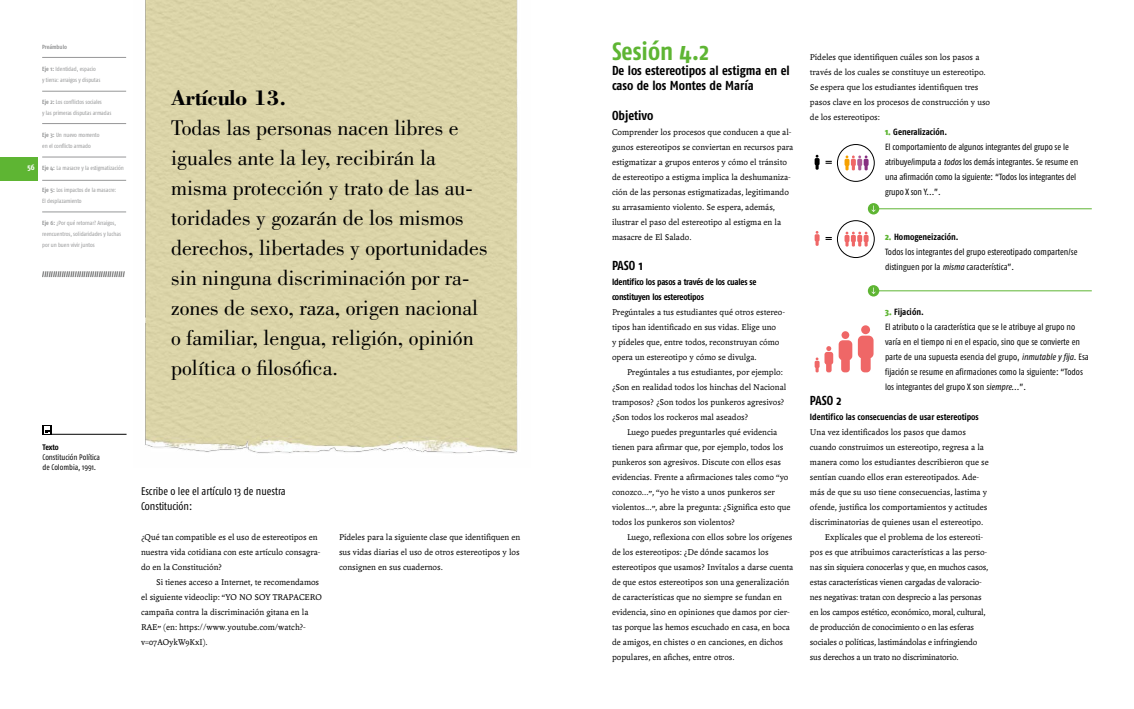
<style>
.page{position:relative;width:1134px;height:709px;background:#fff}
.page>*{position:absolute;margin:0;border:0;box-sizing:border-box;transform-origin:0 0}
.t1{font:700 25px "Fago Co";color:#5eb533}
.t2{font:22px/30px "Bodoni Std";color:#000}
.t3{font:700 22px "Bodoni Std";letter-spacing:-.02em;color:#000}
.t4{font:700 13px/15px "Fago Co";color:#000}
.t5{font:11px/15px "Fago Co";color:#000}
.t6{font:9px/15px "Andralis ND Os F";color:#000}
.t7{font:9px/15px "Fago Co";letter-spacing:-.005em;color:#000}
.t8{font:9px "Andralis ND Os F";letter-spacing:-.02em;color:#000}
.t9{font:700 9px/15px "Fago Co";letter-spacing:-.02em;color:#000}
.t10{font:700 9px "Fago Co";color:#000}
.t11{font:700 8px "Fago Co";color:#535454}
.t12{font:8px/10px "Fago Co";color:#000}
.t13{font:700 8px "Fago Co";letter-spacing:-.01em;color:#000}
.t14{font:700 8px "Fago Co";color:#fff}
.t15{font:6px/11px "Fago Co";color:#969798}
.t16{font:700 6px "Fago Co";color:#969798}
.s1{font-weight:700}
.s2{font-weight:900;color:#5eb533}
.s3{font-style:italic}
</style>
<div class="page">
<div style="left:145px;top:0;width:373px;height:454px;background:#dbd4a8"></div>
<hr style="left:42px;top:57px;width:84px;height:1px;background:#969798">
<hr style="left:42px;top:91px;width:84px;height:1px;background:#969798">
<hr style="left:42px;top:123px;width:84px;height:1px;background:#969798">
<hr style="left:42px;top:157px;width:84px;height:1px;background:#969798">
<hr style="left:42px;top:180px;width:84px;height:1px;background:#969798">
<hr style="left:42px;top:212px;width:84px;height:1px;background:#969798">
<div style="left:0;top:157px;width:38px;height:23px;background:#5eb533"></div>
<hr style="left:43px;top:434px;width:84px;height:1px;background:#000">
<svg style="left:43px;top:425px;width:9px;height:9px"></svg>
<svg style="left:45px;top:426px;width:5px;height:8px"></svg>
<svg style="left:815px;top:155px;width:4px;height:15px"></svg>
<svg style="left:815px;top:231px;width:4px;height:15px"></svg>
<svg style="left:815px;top:346px;width:18px;height:26px"></svg>
<svg style="left:839px;top:340px;width:13px;height:32px"></svg>
<div style="left:841px;top:331px;width:8px;height:8px;background:#ef6767;border-radius:50%"></div>
<svg style="left:858px;top:336px;width:15px;height:36px"></svg>
<div style="left:861px;top:325px;width:9px;height:9px;background:#ef6767;border-radius:50%"></div>
<svg style="left:844px;top:155px;width:24px;height:15px"></svg>
<svg style="left:844px;top:232px;width:24px;height:14px"></svg>
<svg style="left:825px;top:161px;width:7px;height:3px"></svg>
<svg style="left:825px;top:237px;width:7px;height:3px"></svg>
<div style="left:837px;top:144px;width:37px;height:38px;border:1px solid #000;border-radius:50%"></div>
<div style="left:837px;top:220px;width:37px;height:38px;border:1px solid #000;border-radius:50%"></div>
<hr style="left:873px;top:208px;width:219px;height:1px;background:#5eb533">
<div style="left:868px;top:203px;width:11px;height:11px;background:#5eb533;border-radius:50%"></div>
<svg style="left:872px;top:205px;width:3px;height:7px"></svg>
<hr style="left:873px;top:290px;width:219px;height:1px;background:#5eb533">
<div style="left:868px;top:285px;width:11px;height:11px;background:#5eb533;border-radius:50%"></div>
<svg style="left:872px;top:287px;width:3px;height:7px"></svg>
<p class="t16" style="left:42px;top:44px;width:26px">Preámbulo</p>
<p class="t15" style="left:42px;top:64px;width:60px"><span class="s1">Eje 1:</span> Identidad, espacio<br>y tierra: arraigos y disputas</p>
<p class="t15" style="left:42px;top:97px;width:71px"><span class="s1">Eje 2:</span> Los conflictos sociales<br>y las primeras disputas armadas</p>
<p class="t15" style="left:42px;top:130px;width:59px"><span class="s1">Eje 3:</span> Un nuevo momento en el conflicto armado</p>
<p class="t15" style="left:42px;top:163px;width:83px"><span class="s1">Eje 4:</span> La masacre y la estigmatización</p>
<p class="t15" style="left:42px;top:185px;width:76px"><span class="s1">Eje 5:</span> Los impactos de la masacre:<br>El desplazamiento</p>
<p class="t15" style="left:42px;top:218px;width:80px"><span class="s1">Eje 6:</span> ¿Por qué retornar? Arraigos, reencuentros, solidaridades y luchas por un buen vivir juntos</p>
<p class="t11" style="left:42px;top:270px;width:84px">//////////////////////////////////////</p>
<p class="t14" style="left:27px;top:162px;width:9px">56</p>
<h2 class="t3" style="left:171px;top:84px;width:117px">Artículo 13.</h2>
<p class="t2" style="left:171px;top:113px;width:318px">Todas las personas nacen libres e iguales ante la ley, recibirán la misma protección y trato de las au&shy;toridades y gozarán de los mismos derechos, libertades y oportunidades sin ninguna discriminación por ra&shy;zones de sexo, raza, origen nacional o familiar, lengua, religión, opinión política o filosófica.</p>
<p class="t13" style="left:43px;top:443px;width:18px">Texto</p>
<p class="t12" style="left:43px;top:452px;width:59px">Constitución Política de Colombia, 1991.</p>
<p class="t5" style="left:141px;top:484px;width:146px">Escribe o lee el artículo 13 de nuestra<br>Constitución:</p>
<p class="t6" style="left:141px;top:530px;width:181px">¿Qué tan compatible es el uso de estereotipos en nuestra vida cotidiana con este artículo consagra&shy;do en la Constitución?</p>
<p class="t6" style="left:141px;top:575px;width:182px;text-indent:15px">Si tienes acceso a Internet, te recomendamos el siguiente videoclip: “YO NO SOY TRAPACERO campaña contra la discriminación gitana en la RAE” (en: https://www.youtube.com/watch?- v=07AOykW9KxI).</p>
<p class="t6" style="left:339px;top:530px;width:183px;text-align:justify">Pídeles para la siguiente clase que identifiquen en sus vidas diarias el uso de otros estereotipos y los consignen en sus cuadernos.</p>
<h1 class="t1" style="left:612px;top:37px;width:99px">Sesión 4.2</h1>
<h3 class="t4" style="left:612px;top:63px;width:179px">De los estereotipos al estigma en el caso de los Montes de María</h3>
<h3 class="t4" style="left:612px;top:108px;width:43px">Objetivo</h3>
<p class="t6" style="left:612px;top:125px;width:183px">Comprender los procesos que conducen a que al&shy;gunos estereotipos se conviertan en recursos para estigmatizar a grupos enteros y cómo el tránsito de estereotipo a estigma implica la deshumaniza&shy;ción de las personas estigmatizadas, legitimando su arrasamiento violento. Se espera, además, ilustrar el paso del estereotipo al estigma en la masacre de El Salado.</p>
<h3 class="t4" style="left:612px;top:258px;width:32px">PASO 1</h3>
<p class="t9" style="left:612px;top:274px;width:146px">Identifico los pasos a través de los cuales se constituyen los estereotipos</p>
<p class="t6" style="left:612px;top:305px;width:174px">Pregúntales a tus estudiantes qué otros estereo&shy;tipos han identificado en sus vidas. Elige uno<br>y pídeles que, entre todos, reconstruyan cómo opera un estereotipo y cómo se divulga.</p>
<p class="t6" style="left:612px;top:365px;width:176px;text-indent:15px">Pregúntales a tus estudiantes, por ejemplo: ¿Son en realidad todos los hinchas del Nacional tramposos? ¿Son todos los punkeros agresivos? ¿Son todos los rockeros mal aseados?</p>
<p class="t6" style="left:612px;top:425px;width:180px;text-indent:15px">Luego puedes preguntarles qué evidencia tienen para afirmar que, por ejemplo, todos los punkeros son agresivos. Discute con ellos esas evidencias. Frente a afirmaciones tales como “yo conozco...”, “yo he visto a unos punkeros ser violentos...”, abre la pregunta: ¿Significa esto que todos los punkeros son violentos?</p>
<p class="t6" style="left:612px;top:530px;width:183px;text-indent:15px">Luego, reflexiona con ellos sobre los orígenes de los estereotipos: ¿De dónde sacamos los estereotipos que usamos? Invítalos a darse cuenta de que estos estereotipos son una generalización de características que no siempre se fundan en evidencia, sino en opiniones que damos por cier&shy;tas porque las hemos escuchado en casa, en boca de amigos, en chistes o en canciones, en dichos populares, en afiches, entre otros.</p>
<p class="t6" style="left:810px;top:50px;width:182px">Pídeles que identifiquen cuáles son los pasos a través de los cuales se constituye un estereotipo.<br>Se espera que los estudiantes identifiquen tres pasos clave en los procesos de construcción y uso de los estereotipos:</p>
<p class="t7" style="left:885px;top:124px;width:195px"><span class="s2">1.</span> <span class="s1">Generalización.<br></span>El comportamiento de algunos integrantes del grupo se le atribuye/imputa a <span class="s3">todos</span> los demás integrantes. Se resume en una afirmación como la siguiente: “Todos los integrantes del grupo X son Y...”.</p>
<p class="t7" style="left:885px;top:229px;width:194px"><span class="s2">2.</span> <span class="s1">Homogeneización.<br></span>Todos los integrantes del grupo estereotipado comparten/se distinguen por la <span class="s3">misma</span> característica”.</p>
<p class="t7" style="left:885px;top:304px;width:205px"><span class="s2">3.</span> <span class="s1">Fijación.<br></span>El atributo o la característica que se le atribuye al grupo no varía en el tiempo ni en el espacio, sino que se convierte en parte de una supuesta esencia del grupo, <span class="s3">inmutable y fija</span>. Esa fijación se resume en afirmaciones como la siguiente: “Todos los integrantes del grupo X son <span class="s3">siempre</span>...”.</p>
<h3 class="t4" style="left:810px;top:393px;width:33px">PASO 2</h3>
<p class="t10" style="left:810px;top:412px;width:170px">Identifico las consecuencias de usar estereotipos</p>
<p class="t6" style="left:810px;top:425px;width:157px">Una vez identificados los pasos que damos</p>
<p class="t6" style="left:810px;top:440px;width:175px">cuando construimos un estereotipo, regresa a la</p>
<p class="t6" style="left:810px;top:455px;width:180px">manera como los estudiantes describieron que se</p>
<p class="t6" style="left:810px;top:470px;width:171px">sentían cuando ellos eran estereotipados. Ade-</p>
<p class="t6" style="left:810px;top:485px;width:179px">más de que su uso tiene consecuencias, lastima y</p>
<p class="t6" style="left:810px;top:500px;width:179px">ofende, justifica los comportamientos y actitudes</p>
<p class="t6" style="left:810px;top:515px;width:175px">discriminatorias de quienes usan el estereotipo.</p>
<p class="t6" style="left:825px;top:530px;width:159px">Explícales que el problema de los estereoti-</p>
<p class="t6" style="left:810px;top:545px;width:179px">pos es que atribuimos características a las perso-</p>
<p class="t8" style="left:810px;top:562px;width:180px">nas sin siquiera conocerlas y que, en muchos casos,</p>
<p class="t8" style="left:810px;top:577px;width:173px">estas características vienen cargadas de valoracio-</p>
<p class="t8" style="left:810px;top:592px;width:173px">nes negativas: tratan con desprecio a las personas</p>
<p class="t8" style="left:810px;top:607px;width:177px">en los campos estético, económico, moral, cultural,</p>
<p class="t8" style="left:810px;top:622px;width:166px">de producción de conocimiento o en las esferas</p>
<p class="t8" style="left:810px;top:637px;width:169px">sociales o políticas, lastimándolas e infringiendo</p>
<p class="t8" style="left:810px;top:652px;width:150px">sus derechos a un trato no discriminatorio.</p>
</div>
